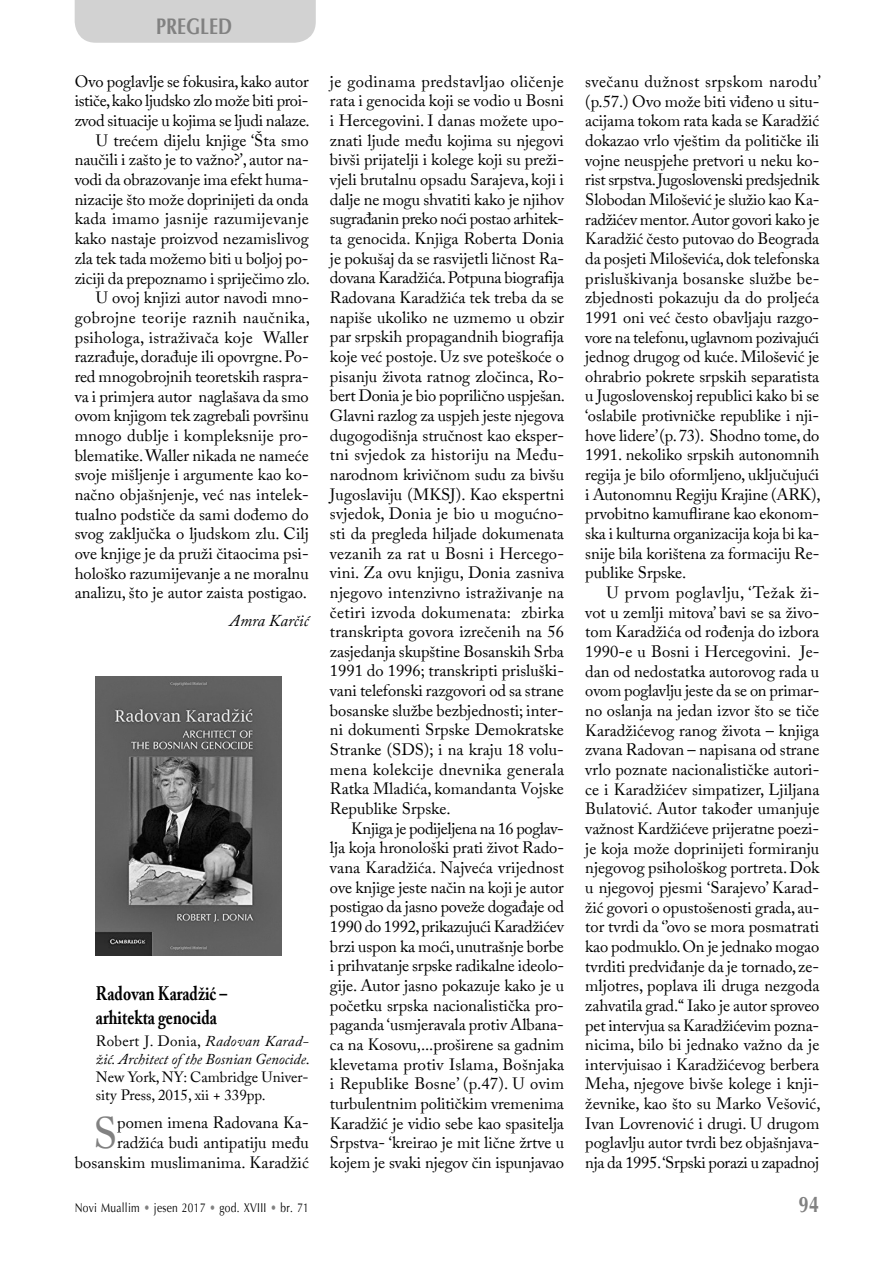
<style>
.page{position:relative;width:894px;height:1263px;background:#fff}
.page>*{position:absolute;margin:0;border:0;box-sizing:border-box;transform-origin:0 0}
.t1{font:44.1px "Adobe Caslon Pro";color:#818181}
.t2{font:700 22.5px "Optima";color:#818181;scale:.8 1}
.t3{font:700 19.5px/23.5px "Adobe Caslon Pro";color:#000;scale:.8 1}
.t4{font:16.5px/19.6px "Adobe Caslon Pro";color:#000;text-align:justify}
.t5{font:italic 16.5px "Adobe Caslon Pro";color:#000}
.t6{font:15px/18.1px "Adobe Caslon Pro";color:#000;text-align:justify}
.t7{font:12.75px "Optima";letter-spacing:.03em;color:#000;scale:.8 1}
.s1{font-style:italic}
.s2{color:#818181}
</style>
<div class="page">
<div style="left:75px;top:0;width:241px;height:43px;background:#d2d2d2"></div>
<img style="left:96px;top:676px;width:185px;height:279px">
<h2 class="t2" style="left:156px;top:12px;width:97px">PREGLED</h2>
<p class="t4" style="left:75px;top:71px;width:237px;text-align:right">Ovo poglavlje se fokusira, kako autor ističe, kako ljudsko zlo može biti proi&shy;zvod situacije u kojima se ljudi nalaze.<br>U trećem dijelu knjige ‘Šta smo naučili i zašto je to važno?’, autor na&shy;vodi da obrazovanje ima efekt huma&shy;nizacije što može doprinijeti da onda kada imamo jasnije razumijevanje kako nastaje proizvod nezamislivog zla tek tada možemo biti u boljoj po&shy;ziciji da prepoznamo i spriječimo zlo.<br>U ovoj knjizi autor navodi mno&shy;gobrojne teorije raznih naučnika, psihologa, istraživača koje Waller razrađuje, dorađuje ili opovrgne. Po&shy;red mnogobrojnih teoretskih raspra&shy;va i primjera autor naglašava da smo ovom knjigom tek zagrebali površinu mnogo dublje i kompleksnije pro&shy;blematike. Waller nikada ne nameće svoje mišljenje i argumente kao ko&shy;načno objašnjenje, već nas intelek&shy;tualno podstiče da sami dođemo do svog zaključka o ljudskom zlu. Cilj ove knjige je da pruži čitaocima psi&shy;hološko razumijevanje a ne moralnu analizu, što je autor zaista postigao.</p>
<p class="t5" style="left:229px;top:611px;width:80px">Amra Karčić</p>
<p class="t3" style="left:96px;top:981px;width:166px">Radovan Karadžić – arhitekta genocida</p>
<p class="t6" style="left:96px;top:1031px;width:215px">Robert J. Donia, <span class="s1">Radovan Karad&shy;žić. Architect of the Bosnian Genocide</span>.<br>New York, NY: Cambridge Univer&shy;sity Press, 2015, xii + 339pp.</p>
<h1 class="t1" style="left:93px;top:1107px;width:26px">S</h1>
<p class="t4" style="left:75px;top:1113px;width:235px;text-align:right">pomen imena Radovana Ka&shy;radžića budi antipatiju među bosanskim muslimanima. Karadžić</p>
<p class="t7" style="left:75px;top:1200px;width:294px">Novi Muallim <span class="s2">•</span> jesen 2017 <span class="s2">•</span> god. XVIII <span class="s2">•</span> br. 71</p>
<p class="t4" style="left:330px;top:71px;width:237px">je godinama predstavljao oličenje rata i genocida koji se vodio u Bosni i Hercegovini. I danas možete upo&shy;znati ljude među kojima su njegovi bivši prijatelji i kolege koji su preži&shy;vjeli brutalnu opsadu Sarajeva, koji i dalje ne mogu shvatiti kako je njihov sugrađanin preko noći postao arhitek&shy;ta genocida. Knjiga Roberta Donia je pokušaj da se rasvijetli ličnost Ra&shy;dovana Karadžića. Potpuna biografija Radovana Karadžića tek treba da se napiše ukoliko ne uzmemo u obzir par srpskih propagandnih biografija koje već postoje. Uz sve poteškoće o pisanju života ratnog zločinca, Ro&shy;bert Donia je bio poprilično uspješan.<br>Glavni razlog za uspjeh jeste njegova dugogodišnja stručnost kao eksper&shy;tni svjedok za historiju na Među&shy;narodnom krivičnom sudu za bivšu Jugoslaviju (MKSJ). Kao ekspertni svjedok, Donia je bio u mogućno&shy;sti da pregleda hiljade dokumenata vezanih za rat u Bosni i Hercego&shy;vini. Za ovu knjigu, Donia zasniva njegovo intenzivno istraživanje na četiri izvoda dokumenata: zbirka transkripta govora izrečenih na 56 zasjedanja skupštine Bosanskih Srba 1991 do 1996; transkripti prisluški&shy;vani telefonski razgovori od sa strane bosanske službe bezbjednosti; inter&shy;ni dokumenti Srpske Demokratske Stranke (SDS); i na kraju 18 volu&shy;mena kolekcije dnevnika generala Ratka Mladića, komandanta Vojske Republike Srpske.</p>
<p class="t4" style="left:330px;top:818px;width:235px;text-indent:21px">Knjiga je podijeljena na 16 poglav&shy;lja koja hronološki prati život Rado&shy;vana Karadžića. Najveća vrijednost ove knjige jeste način na koji je autor postigao da jasno poveže događaje od 1990 do 1992, prikazujući Karadžićev brzi uspon ka moći, unutrašnje borbe i prihvatanje srpske radikalne ideolo&shy;gije. Autor jasno pokazuje kako je u početku srpska nacionalistička pro&shy;paganda ‘usmjeravala protiv Albana&shy;ca na Kosovu,...proširene sa gadnim klevetama protiv Islama, Bošnjaka i Republike Bosne’ (p.47). U ovim turbulentnim političkim vremenima Karadžić je vidio sebe kao spasitelja Srpstva- ‘kreirao je mit lične žrtve u kojem je svaki njegov čin ispunjavao</p>
<p class="t4" style="left:585px;top:71px;width:237px">svečanu dužnost srpskom narodu’ (p.57.) Ovo može biti viđeno u situ&shy;acijama tokom rata kada se Karadžić dokazao vrlo vještim da političke ili vojne neuspjehe pretvori u neku ko&shy;rist srpstva. Jugoslovenski predsjednik Slobodan Milošević je služio kao Ka&shy;radžićev mentor. Autor govori kako je Karadžić često putovao do Beograda da posjeti Miloševića, dok telefonska prisluškivanja bosanske službe be&shy;zbjednosti pokazuju da do proljeća 1991 oni već često obavljaju razgo&shy;vore na telefonu, uglavnom pozivajući jednog drugog od kuće. Milošević je ohrabrio pokrete srpskih separatista u Jugoslovenskoj republici kako bi se ‘oslabile protivničke republike i nji&shy;hove lidere’ (p. 73). Shodno tome, do 1991. nekoliko srpskih autonomnih regija je bilo oformljeno, uključujući i Autonomnu Regiju Krajine (ARK), prvobitno kamuflirane kao ekonom&shy;ska i kulturna organizacija koja bi ka&shy;snije bila korištena za formaciju Re&shy;publike Srpske.</p>
<p class="t4" style="left:585px;top:582px;width:237px;text-indent:21px">U prvom poglavlju, ‘Težak ži&shy;vot u zemlji mitova’ bavi se sa živo&shy;tom Karadžića od rođenja do izbora 1990-e u Bosni i Hercegovini. Je&shy;dan od nedostatka autorovog rada u ovom poglavlju jeste da se on primar&shy;no oslanja na jedan izvor što se tiče Karadžićevog ranog života – knjiga zvana Radovan – napisana od strane vrlo poznate nacionalističke autori&shy;ce i Karadžićev simpatizer, Ljiljana Bulatović. Autor također umanjuje važnost Kardžićeve prijeratne poezi&shy;je koja može doprinijeti formiranju njegovog psihološkog portreta. Dok u njegovoj pjesmi ‘Sarajevo’ Karad&shy;žić govori o opustošenosti grada, au&shy;tor tvrdi da ‘’ovo se mora posmatrati kao podmuklo. On je jednako mogao tvrditi predviđanje da je tornado, ze&shy;mljotres, poplava ili druga nezgoda zahvatila grad.“ Iako je autor sproveo pet intervjua sa Karadžićevim pozna&shy;nicima, bilo bi jednako važno da je intervjuisao i Karadžićevog berbera Meha, njegove bivše kolege i knji&shy;ževnike, kao što su Marko Vešović, Ivan Lovrenović i drugi. U drugom poglavlju autor tvrdi bez objašnjava&shy;nja da 1995. ‘Srpski porazi u zapadnoj</p>
<h2 class="t2" style="left:798px;top:1190px;width:27px">94</h2>
</div>
